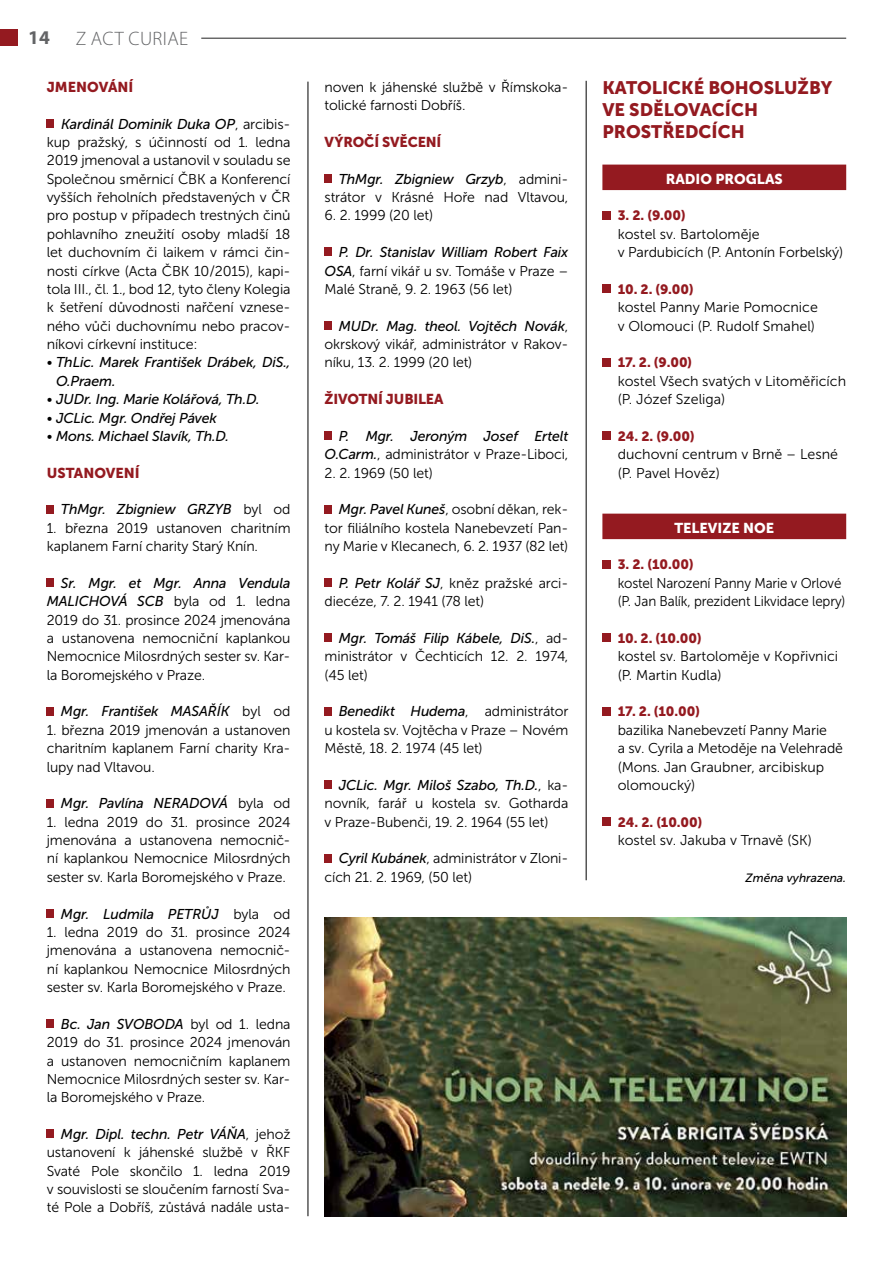
<style>
.page{position:relative;width:893px;height:1263px;background:#fff}
.page>*{position:absolute;margin:0;border:0;box-sizing:border-box;transform-origin:0 0}
.t1{font:300 19.5px "Myriad Pro";letter-spacing:.02em;color:#636466}
.t2{font:700 19.5px "Myriad Pro";color:#636466}
.t3{font:18px/21.6px "Museo Sans 900";color:#941a20}
.t4{font:14.25px/18.3px "Museo Sans 300";letter-spacing:-.01em;color:#000}
.t5{font:italic 14.25px/18.3px "Museo Sans 500";letter-spacing:-.01em;color:#000}
.t6{font:14.25px/18.3px "Museo Sans 300";letter-spacing:-.01em;color:#000;scale:.94 1}
.t7{font:14.25px "Museo Sans 900";letter-spacing:-.01em;color:#941a20}
.t8{font:14.25px "Museo Sans 900";color:#fff}
.t9{font:13.5px "Museo Sans 900";color:#941a20}
.t10{font:italic 12px "Museo Sans 500";color:#000}
.s1{font-family:"Museo Sans 300";font-style:normal}
.s2{font-family:"Museo Sans 500";font-style:italic}
</style>
<div class="page">
<hr style="left:586px;top:81px;width:1px;height:799px;background:#000">
<hr style="left:308px;top:82px;width:1px;height:1134px;background:#000">
<div style="left:0;top:30px;width:18px;height:16px;background:#941a20"></div>
<hr style="left:201px;top:38px;width:645px;height:1px;background:#000">
<div style="left:47px;top:119px;width:7px;height:9px;background:#941a20"></div>
<div style="left:47px;top:505px;width:7px;height:8px;background:#941a20"></div>
<div style="left:47px;top:578px;width:7px;height:9px;background:#941a20"></div>
<div style="left:47px;top:707px;width:7px;height:8px;background:#941a20"></div>
<div style="left:47px;top:799px;width:7px;height:8px;background:#941a20"></div>
<div style="left:47px;top:909px;width:7px;height:8px;background:#941a20"></div>
<div style="left:47px;top:1019px;width:7px;height:9px;background:#941a20"></div>
<div style="left:47px;top:1129px;width:7px;height:9px;background:#941a20"></div>
<div style="left:325px;top:174px;width:7px;height:9px;background:#941a20"></div>
<div style="left:325px;top:248px;width:7px;height:8px;background:#941a20"></div>
<div style="left:325px;top:321px;width:7px;height:9px;background:#941a20"></div>
<div style="left:325px;top:431px;width:7px;height:9px;background:#941a20"></div>
<div style="left:325px;top:505px;width:7px;height:8px;background:#941a20"></div>
<div style="left:325px;top:578px;width:7px;height:9px;background:#941a20"></div>
<div style="left:325px;top:633px;width:7px;height:9px;background:#941a20"></div>
<div style="left:325px;top:707px;width:7px;height:8px;background:#941a20"></div>
<div style="left:325px;top:780px;width:7px;height:9px;background:#941a20"></div>
<div style="left:325px;top:854px;width:7px;height:8px;background:#941a20"></div>
<div style="left:602px;top:165px;width:244px;height:25px;background:#941a20"></div>
<div style="left:602px;top:514px;width:244px;height:25px;background:#941a20"></div>
<div style="left:602px;top:211px;width:9px;height:8px;background:#941a20"></div>
<div style="left:602px;top:284px;width:9px;height:9px;background:#941a20"></div>
<div style="left:602px;top:358px;width:9px;height:8px;background:#941a20"></div>
<div style="left:602px;top:431px;width:9px;height:9px;background:#941a20"></div>
<div style="left:602px;top:560px;width:9px;height:8px;background:#941a20"></div>
<div style="left:602px;top:633px;width:9px;height:9px;background:#941a20"></div>
<div style="left:602px;top:707px;width:9px;height:8px;background:#941a20"></div>
<div style="left:602px;top:817px;width:9px;height:9px;background:#941a20"></div>
<img style="left:325px;top:917px;width:521px;height:299px">
<h1 class="t2" style="left:28px;top:25px;width:23px">14</h1>
<h1 class="t1" style="left:76px;top:26px;width:114px">Z ACT CURIAE</h1>
<p class="t7" style="left:47px;top:79px;width:88px">JMENOVÁNÍ</p>
<p class="t5" style="left:61px;top:115px;width:231px">Kardinál Dominik Duka OP<span class="s1">, arcibis-</span></p>
<p class="t4" style="left:47px;top:133px;width:245px;text-align:justify">kup pražský, s účinností od 1. ledna 2019 jmenoval a ustanovil v souladu se Společnou směrnicí ČBK a Konferencí vyšších řeholních představených v ČR pro postup v případech trestných činů pohlavního zneužití osoby mladší 18 let duchovním či laikem v rámci čin&shy;nosti církve (Acta ČBK 10/2015), kapi&shy;tola III., čl. 1., bod 12, tyto členy Kolegia k šetření důvodnosti nařčení vznese&shy;ného vůči duchovnímu nebo pracov&shy;níkovi církevní instituce:</p>
<p class="t5" style="left:56px;top:353px;width:236px;text-indent:-9px"><span class="s1">•</span> ThLic. Marek František Drábek, DiS.,<br>O.Praem.</p>
<p class="t5" style="left:47px;top:390px;width:214px"><span class="s1">•</span> JUDr. Ing. Marie Kolářová, Th.D.</p>
<p class="t5" style="left:47px;top:408px;width:172px"><span class="s1">•</span> JCLic. Mgr. Ondřej Pávek</p>
<p class="t5" style="left:47px;top:427px;width:184px"><span class="s1">•</span> Mons. Michael Slavík, Th.D.</p>
<p class="t7" style="left:47px;top:464px;width:95px">USTANOVENÍ</p>
<p class="t5" style="left:61px;top:500px;width:231px">ThMgr. Zbigniew GRZYB <span class="s1">byl od</span></p>
<p class="t4" style="left:47px;top:519px;width:245px">1. března 2019 ustanoven charitním kaplanem Farní charity Starý Knín.</p>
<p class="t5" style="left:61px;top:574px;width:231px">Sr. Mgr. et Mgr. Anna Vendula</p>
<p class="t4" style="left:47px;top:592px;width:245px;text-align:justify"><span class="s2">MALICHOVÁ SCB</span> byla od 1. ledna 2019 do 31. prosince 2024 jmenována a ustanovena nemocniční kaplankou Nemocnice Milosrdných sester sv. Kar&shy;la Boromejského v Praze.</p>
<p class="t5" style="left:61px;top:702px;width:231px">Mgr. František MASAŘÍK <span class="s1">byl od</span></p>
<p class="t4" style="left:47px;top:721px;width:245px;text-align:justify">1. března 2019 jmenován a ustanoven charitním kaplanem Farní charity Kra&shy;lupy nad Vltavou.</p>
<p class="t5" style="left:61px;top:794px;width:231px">Mgr. Pavlína NERADOVÁ <span class="s1">byla od</span></p>
<p class="t4" style="left:47px;top:813px;width:245px;text-align:justify">1. ledna 2019 do 31. prosince 2024 jmenována a ustanovena nemocnič&shy;ní kaplankou Nemocnice Milosrdných sester sv. Karla Boromejského v Praze.</p>
<p class="t5" style="left:61px;top:904px;width:231px">Mgr. Ludmila PETRŮJ <span class="s1">byla od</span></p>
<p class="t4" style="left:47px;top:923px;width:245px;text-align:justify">1. ledna 2019 do 31. prosince 2024 jmenována a ustanovena nemocnič&shy;ní kaplankou Nemocnice Milosrdných sester sv. Karla Boromejského v Praze.</p>
<p class="t5" style="left:61px;top:1015px;width:231px">Bc. Jan SVOBODA <span class="s1">byl od 1. ledna</span></p>
<p class="t4" style="left:47px;top:1033px;width:245px;text-align:justify">2019 do 31. prosince 2024 jmenován a ustanoven nemocničním kaplanem Nemocnice Milosrdných sester sv. Kar&shy;la Boromejského v Praze.</p>
<p class="t5" style="left:61px;top:1125px;width:231px">Mgr. Dipl. techn. Petr VÁŇA<span class="s1">, jehož</span></p>
<p class="t4" style="left:47px;top:1143px;width:245px;text-align:justify">ustanovení k jáhenské službě v ŘKF Svaté Pole skončilo 1. ledna 2019 v souvislosti se sloučením farností Sva&shy;té Pole a Dobříš, zůstává nadále usta-</p>
<p class="t4" style="left:325px;top:78px;width:245px">noven k jáhenské službě v Římskoka&shy;tolické farnosti Dobříš.</p>
<p class="t7" style="left:325px;top:134px;width:118px">VÝROČÍ SVĚCENÍ</p>
<p class="t5" style="left:339px;top:170px;width:231px">ThMgr. Zbigniew Grzyb<span class="s1">, admini-</span></p>
<p class="t4" style="left:325px;top:188px;width:245px">strátor v Krásné Hoře nad Vltavou,</p>
<p class="t4" style="left:325px;top:206px;width:110px">6. 2. 1999 (20 let)</p>
<p class="t5" style="left:339px;top:243px;width:231px">P. Dr. Stanislav William Robert Faix</p>
<p class="t4" style="left:325px;top:262px;width:245px"><span class="s2">OSA</span>, farní vikář u sv. Tomáše v Praze –<br>Malé Straně, 9. 2. 1963 (56 let)</p>
<p class="t5" style="left:339px;top:317px;width:231px">MUDr. Mag. theol. Vojtěch Novák<span class="s1">,</span></p>
<p class="t4" style="left:325px;top:335px;width:245px">okrskový vikář, administrátor v Rakov&shy;níku, 13. 2. 1999 (20 let)</p>
<p class="t7" style="left:325px;top:391px;width:120px">ŽIVOTNÍ JUBILEA</p>
<p class="t5" style="left:339px;top:427px;width:231px">P. Mgr. Jeroným Josef Ertelt</p>
<p class="t4" style="left:325px;top:445px;width:245px"><span class="s2">O.Carm.</span>, administrátor v Praze-Liboci,</p>
<p class="t4" style="left:325px;top:464px;width:110px">2. 2. 1969 (50 let)</p>
<p class="t4" style="left:325px;top:500px;width:245px;text-align:justify;text-indent:14px"><span class="s2">Mgr. Pavel Kuneš</span>, osobní děkan, rek&shy;tor filiálního kostela Nanebevzetí Pan&shy;ny Marie v Klecanech, 6. 2. 1937 (82 let)</p>
<p class="t4" style="left:325px;top:574px;width:245px;text-indent:14px"><span class="s2">P. Petr Kolář SJ</span>, kněz pražské arci&shy;diecéze, 7. 2. 1941 (78 let)</p>
<p class="t5" style="left:339px;top:629px;width:231px">Mgr. Tomáš Filip Kábele, DiS.<span class="s1">, ad-</span></p>
<p class="t4" style="left:325px;top:647px;width:245px">ministrátor v Čechticích 12. 2. 1974, (45 let)</p>
<p class="t5" style="left:339px;top:702px;width:231px">Benedikt Hudema<span class="s1">, administrátor</span></p>
<p class="t4" style="left:325px;top:721px;width:245px">u kostela sv. Vojtěcha v Praze – Novém<br>Městě, 18. 2. 1974 (45 let)</p>
<p class="t5" style="left:339px;top:776px;width:231px">JCLic. Mgr. Miloš Szabo, Th.D.<span class="s1">, ka-</span></p>
<p class="t4" style="left:325px;top:794px;width:245px">novník, farář u kostela sv. Gotharda v Praze-Bubenči, 19. 2. 1964 (55 let)</p>
<p class="t4" style="left:325px;top:849px;width:245px;text-indent:14px"><span class="s2">Cyril Kubánek</span>, administrátor v Zloni&shy;cích 21. 2. 1969, (50 let)</p>
<p class="t3" style="left:602px;top:77px;width:231px">KATOLICKÉ BOHOSLUŽBY<br>VE SDĚLOVACÍCH<br>PROSTŘEDCÍCH</p>
<p class="t8" style="left:666px;top:171px;width:119px">RADIO PROGLAS</p>
<p class="t9" style="left:618px;top:208px;width:69px">3. 2. (9.00)</p>
<p class="t4" style="left:618px;top:225px;width:227px">kostel sv. Bartoloměje<br>v Pardubicích (P. Antonín Forbelský)</p>
<p class="t9" style="left:618px;top:282px;width:78px">10. 2. (9.00)</p>
<p class="t4" style="left:618px;top:298px;width:202px">kostel Panny Marie Pomocnice v Olomouci (P. Rudolf Smahel)</p>
<p class="t9" style="left:618px;top:355px;width:76px">17. 2. (9.00)</p>
<p class="t4" style="left:618px;top:372px;width:230px">kostel Všech svatých v Litoměřicích (P. Józef Szeliga)</p>
<p class="t9" style="left:618px;top:428px;width:78px">24. 2. (9.00)</p>
<p class="t4" style="left:618px;top:445px;width:222px">duchovní centrum v Brně – Lesné (P. Pavel Hověz)</p>
<p class="t8" style="left:674px;top:520px;width:101px">TELEVIZE NOE</p>
<p class="t9" style="left:618px;top:557px;width:77px">3. 2. (10.00)</p>
<p class="t6" style="left:618px;top:574px;width:244px">kostel Narození Panny Marie v Orlové (P. Jan Balík, prezident Likvidace lepry)</p>
<p class="t9" style="left:618px;top:631px;width:85px">10. 2. (10.00)</p>
<p class="t4" style="left:618px;top:647px;width:222px">kostel sv. Bartoloměje v Kopřivnici (P. Martin Kudla)</p>
<p class="t9" style="left:618px;top:704px;width:84px">17. 2. (10.00)</p>
<p class="t4" style="left:618px;top:721px;width:227px">bazilika Nanebevzetí Panny Marie<br>a sv. Cyrila a Metoděje na Velehradě (Mons. Jan Graubner, arcibiskup olomoucký)</p>
<p class="t9" style="left:618px;top:814px;width:86px">24. 2. (10.00)</p>
<p class="t4" style="left:618px;top:831px;width:196px">kostel sv. Jakuba v Trnavě (SK)</p>
<p class="t10" style="left:746px;top:871px;width:102px">Změna vyhrazena.</p>
</div>
